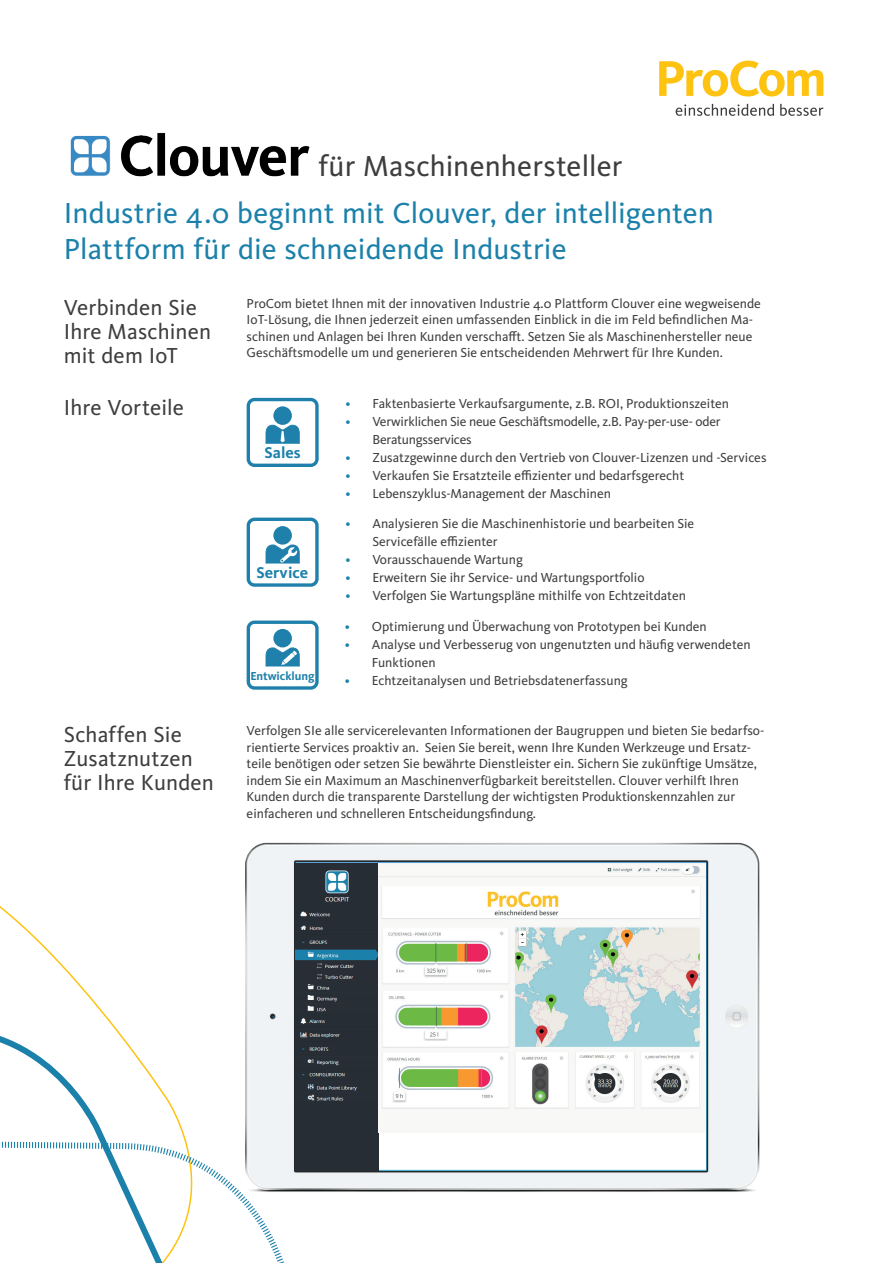
<style>
.page{position:relative;width:893px;height:1263px;background:#fff}
.page>*{position:absolute;margin:0;border:0;box-sizing:border-box;transform-origin:0 0}
.t1{font:30px/36px "Kievit OT";letter-spacing:.005em;color:#1b81aa}
.t2{font:30px "Kievit OT";letter-spacing:.005em;color:#3e3e3f}
.t3{font:22.5px/24px "Kievit OT";letter-spacing:.005em;color:#3e3e3f}
.t4{font:700 16.2px "Kievit OT";color:#1f81ab}
.t5{font:13.5px/16.5px "Kievit OT";color:#3e3e3f}
.t6{font:700 12px "Kievit OT";letter-spacing:-.005em;color:#1f81ab}
.s1{color:#1b81aa}
</style>
<div class="page">
<svg style="left:659px;top:61px;width:164px;height:35px"></svg>
<svg style="left:676px;top:104px;width:98px;height:12px"></svg>
<svg style="left:780px;top:104px;width:43px;height:12px"></svg>
<svg style="left:0;top:1012px;width:185px;height:125px"></svg>
<svg style="left:0;top:1137px;width:284px;height:126px"></svg>
<img style="left:70px;top:132px;width:240px;height:45px">
<div style="left:247px;top:398px;width:72px;height:69px;border:3px solid #1f81ab;border-radius:6px"></div>
<svg style="left:266px;top:425px;width:34px;height:19px"></svg>
<div style="left:273px;top:406px;width:19px;height:19px;background:#1f81ab;border-radius:50%"></div>
<div style="left:247px;top:518px;width:72px;height:69px;border:3px solid #1f81ab;border-radius:6px"></div>
<div style="left:273px;top:526px;width:19px;height:19px;background:#1f81ab;border-radius:50%"></div>
<svg style="left:266px;top:545px;width:34px;height:19px"></svg>
<div style="left:247px;top:620px;width:72px;height:70px;border:3px solid #1f81ab;border-radius:6px"></div>
<div style="left:273px;top:629px;width:19px;height:18px;background:#1f81ab;border-radius:50%"></div>
<svg style="left:266px;top:648px;width:34px;height:19px"></svg>
<img style="left:243px;top:842px;width:517px;height:354px">
<div style="left:296px;top:863px;width:410px;height:307px;background:#fff;border:6px solid #fff"></div>
<img style="left:296px;top:863px;width:83px;height:308px">
<img style="left:379px;top:863px;width:327px;height:269px">
<h1 class="t2" style="left:319px;top:149px;width:305px">für Maschinenhersteller</h1>
<h1 class="t1" style="left:64px;top:195px;width:652px">Industrie 4.0 beginnt mit Clouver, der intelligenten<br>Plattform für die schneidende Industrie</h1>
<h2 class="t3" style="left:64px;top:296px;width:149px">Verbinden Sie<br>Ihre Maschinen mit dem IoT</h2>
<h2 class="t3" style="left:64px;top:396px;width:122px">Ihre Vorteile</h2>
<h2 class="t3" style="left:64px;top:723px;width:152px">Schaffen Sie<br>Zusatznutzen für Ihre Kunden</h2>
<p class="t5" style="left:247px;top:295px;width:516px">ProCom bietet Ihnen mit der innovativen Industrie 4.0 Plattform Clouver eine wegweisende IoT-Lösung, die Ihnen jederzeit einen umfassenden Einblick in die im Feld befindlichen Ma&shy;schinen und Anlagen bei Ihren Kunden verschafft. Setzen Sie als Maschinenhersteller neue Geschäftsmodelle um und generieren Sie entscheidenden Mehrwert für Ihre Kunden.</p>
<p class="t4" style="left:265px;top:443px;width:38px">Sales</p>
<p class="t4" style="left:256px;top:563px;width:53px">Service</p>
<p class="t6" style="left:250px;top:669px;width:65px">Entwicklung</p>
<p class="t5" style="left:345px;top:395px;width:385px"><span class="s1">•</span> Faktenbasierte Verkaufsargumente, z.B. ROI, Produktionszeiten</p>
<p class="t5" style="left:372px;top:413px;width:350px;line-height:18px;text-indent:-27px"><span class="s1">•</span> Verwirklichen Sie neue Geschäftsmodelle, z.B. Pay-per-use- oder<br>Beratungsservices</p>
<p class="t5" style="left:345px;top:449px;width:423px"><span class="s1">•</span> Zusatzgewinne durch den Vertrieb von Clouver-Lizenzen und -Services</p>
<p class="t5" style="left:345px;top:467px;width:340px"><span class="s1">•</span> Verkaufen Sie Ersatzteile effizienter und bedarfsgerecht</p>
<p class="t5" style="left:345px;top:485px;width:267px"><span class="s1">•</span> Lebenszyklus-Management der Maschinen</p>
<p class="t5" style="left:372px;top:514px;width:323px;line-height:18px;text-indent:-27px"><span class="s1">•</span> Analysieren Sie die Maschinenhistorie und bearbeiten Sie<br>Servicefälle effizienter</p>
<p class="t5" style="left:345px;top:551px;width:179px"><span class="s1">•</span> Vorausschauende Wartung</p>
<p class="t5" style="left:345px;top:569px;width:301px"><span class="s1">•</span> Erweitern Sie ihr Service- und Wartungsportfolio</p>
<p class="t5" style="left:345px;top:587px;width:342px"><span class="s1">•</span> Verfolgen Sie Wartungspläne mithilfe von Echtzeitdaten</p>
<p class="t5" style="left:345px;top:618px;width:364px"><span class="s1">•</span> Optimierung und Überwachung von Prototypen bei Kunden</p>
<p class="t5" style="left:372px;top:635px;width:380px;line-height:18px;text-indent:-27px"><span class="s1">•</span> Analyse und Verbesserug von ungenutzten und häufig verwendeten<br>Funktionen</p>
<p class="t5" style="left:345px;top:672px;width:285px"><span class="s1">•</span> Echtzeitanalysen und Betriebsdatenerfassung</p>
<p class="t5" style="left:247px;top:723px;width:519px">Verfolgen SIe alle servicerelevanten Informationen der Baugruppen und bieten Sie bedarfso&shy;rientierte Services proaktiv an. Seien Sie bereit, wenn Ihre Kunden Werkzeuge und Ersatz&shy;teile benötigen oder setzen Sie bewährte Dienstleister ein. Sichern Sie zukünftige Umsätze, indem Sie ein Maximum an Maschinenverfügbarkeit bereitstellen. Clouver verhilft Ihren Kunden durch die transparente Darstellung der wichtigsten Produktionskennzahlen zur einfacheren und schnelleren Entscheidungsfindung.</p>
</div>
